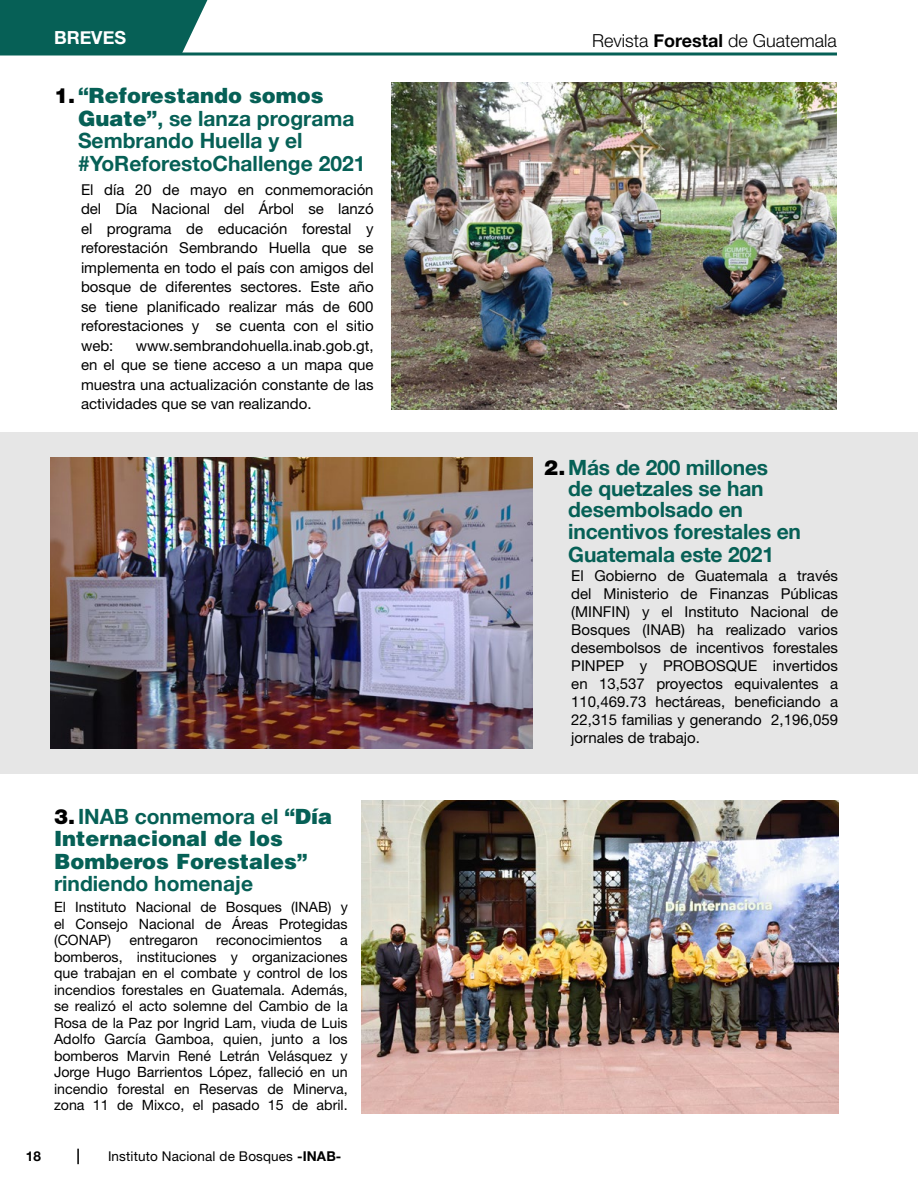
<style>
.page{position:relative;width:918px;height:1188px;background:#fff}
.page>*{position:absolute;margin:0;border:0;box-sizing:border-box;transform-origin:0 0}
.t1{font:700 21px/21.8px "Helvetica Neue";letter-spacing:-.005em;color:#066056}
.t2{font:900 21px/22.5px "Helvetica LT Std";color:#066056}
.t3{font:300 18px "Helvetica Neue LT Std";color:#000}
.t4{font:700 18px "Helvetica Neue";color:#fff}
.t5{font:15px/19.5px "Helvetica Neue LT Std";color:#000;text-align:justify}
.t6{font:14.25px/16.5px "Helvetica Neue LT Std";color:#000;text-align:justify}
.t7{font:13.5px "Helvetica Neue LT Std";letter-spacing:.01em;color:#000}
.t8{font:700 13.5px "Helvetica Neue";color:#000}
.s1{font-family:"Helvetica Neue";font-weight:700}
.s2{font-family:"Helvetica Neue LT Pro";color:#000}
.s3{font-family:"Helvetica LT Std";font-weight:900}
.s4{font-family:"Helvetica Neue LT Pro";font-weight:900;color:#000}
</style>
<div class="page">
<div style="left:0;top:0;width:208px;height:52px;background:#066056"></div>
<svg style="left:0;top:52px;width:837px;height:4px;background:#3d837b"></svg>
<svg style="left:77px;top:1149px;width:2px;height:15px"></svg>
<div style="left:0;top:432px;width:918px;height:342px;background:#e6e6e6"></div>
<img style="left:51px;top:458px;width:481px;height:291px">
<img style="left:362px;top:801px;width:476px;height:312px">
<img style="left:392px;top:83px;width:445px;height:327px">
<p class="t4" style="left:54px;top:26px;width:74px">BREVES</p>
<p class="t3" style="left:592px;top:30px;width:246px">Revista <span class="s1">Forestal</span> de Guatemala</p>
<h1 class="t2" style="left:54px;top:84px;width:271px"><span class="s2">1.</span> “Reforestando somos</h1>
<h1 class="t1" style="left:78px;top:106px;width:289px;line-height:22.5px"><span class="s3">Guate”</span>, se lanza programa<br>Sembrando Huella y el #YoReforestoChallenge 2021</h1>
<p class="t5" style="left:81px;top:179px;width:294px">El día 20 de mayo en conmemoración del Día Nacional del Árbol se lanzó el programa de educación forestal y reforestación Sembrando Huella que se implementa en todo el país con amigos del bosque de diferentes sectores. Este año se tiene planificado realizar más de 600 reforestaciones y se cuenta con el sitio web:</p>
<p class="t5" style="left:81px;top:335px;width:294px;text-indent:55px">www.sembrandohuella.inab.gob.gt, en el que se tiene acceso a un mapa que muestra una actualización constante de las actividades que se van realizando.</p>
<h1 class="t1" style="left:54px;top:805px;width:280px"><span class="s4">3.</span>INAB conmemora el <span class="s3">“Día</span></h1>
<h1 class="t2" style="left:54px;top:827px;width:255px">Internacional de los<br>Bomberos Forestales”</h1>
<h1 class="t1" style="left:54px;top:872px;width:201px">rindiendo homenaje</h1>
<p class="t6" style="left:54px;top:899px;width:295px">El Instituto Nacional de Bosques (INAB) y el Consejo Nacional de Áreas Protegidas (CONAP)</p>
<p class="t6" style="left:129px;top:932px;width:70px">entregaron</p>
<p class="t6" style="left:216px;top:932px;width:107px">reconocimientos</p>
<p class="t6" style="left:54px;top:932px;width:295px;text-indent:286px">a bomberos, instituciones y organizaciones que trabajan en el combate y control de los incendios forestales en Guatemala. Además, se realizó el acto solemne del Cambio de la Rosa de la Paz por Ingrid Lam, viuda de Luis Adolfo García Gamboa, quien, junto a los bomberos Marvin René Letrán Velásquez y Jorge Hugo Barrientos López, falleció en un incendio forestal en Reservas de Minerva, zona 11 de Mixco, el pasado 15 de abril.</p>
<p class="t8" style="left:26px;top:1148px;width:17px">18</p>
<p class="t7" style="left:108px;top:1148px;width:235px">Instituto Nacional de Bosques <span class="s1">-INAB-</span></p>
<h1 class="t1" style="left:568px;top:456px;width:234px;text-indent:-24px"><span class="s4">2.</span>Más de 200 millones<br>de quetzales se han desembolsado en incentivos forestales en<br>Guatemala este 2021</h1>
<p class="t5" style="left:571px;top:567px;width:268px;line-height:18px">El Gobierno de Guatemala a través del Ministerio de Finanzas Públicas (MINFIN) y el Instituto Nacional de Bosques (INAB) ha realizado varios desembolsos de incentivos forestales PINPEP y PROBOSQUE invertidos en 13,537 proyectos equivalentes a 110,469.73 hectáreas, beneficiando a 22,315 familias y generando 2,196,059 jornales de trabajo.</p>
</div>
